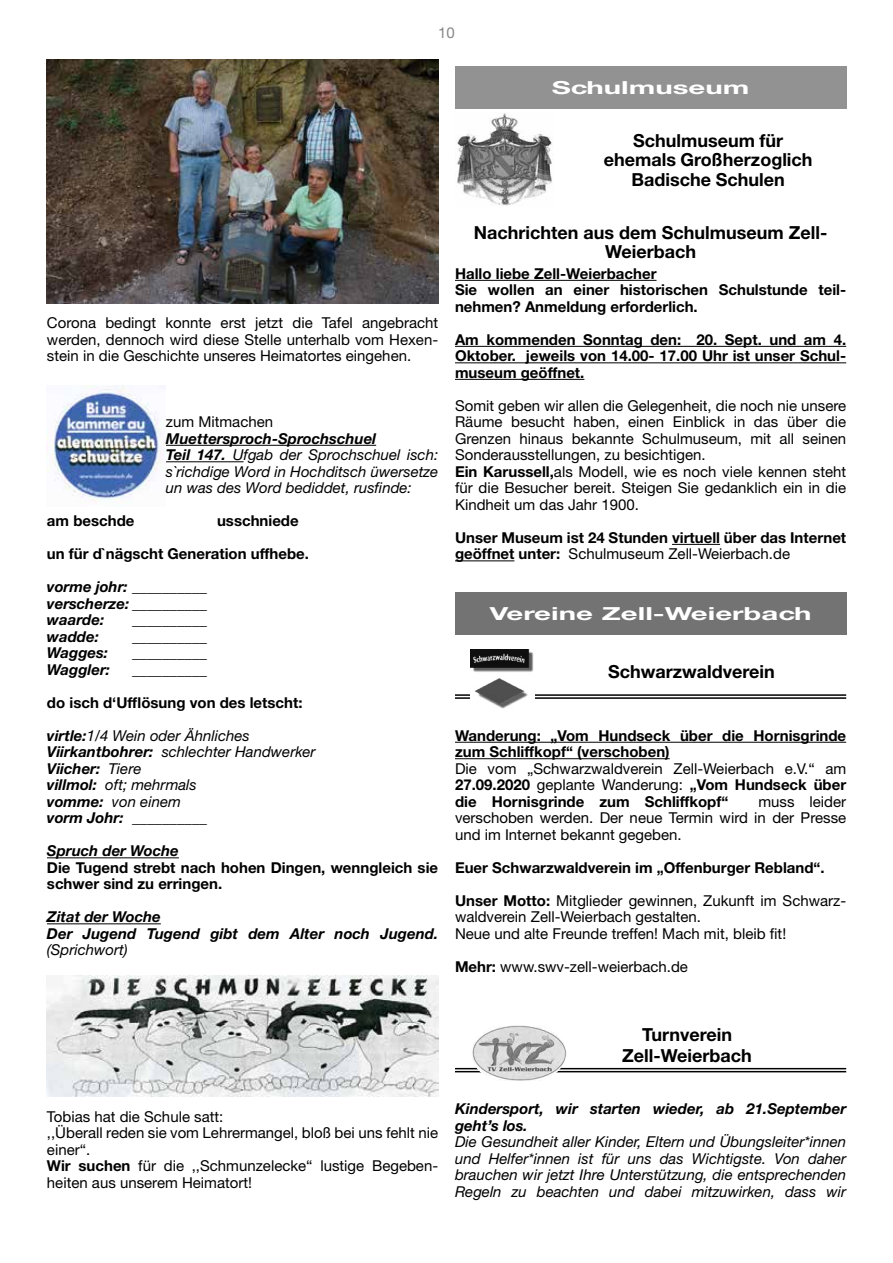
<style>
.page{position:relative;width:893px;height:1263px;background:#fff}
.page>*{position:absolute;margin:0;border:0;box-sizing:border-box;transform-origin:0 0}
.t1{font:700 18px/19.5px "Helvetica Neue";color:#000;text-align:center}
.t2{font:700 18px/19.5px "Helvetica Neue LT Std";color:#000;text-align:center}
.t3{font:700 18px "Helvetica Neue CE";color:#fff;scale:1.63 1}
.t4{font:15px/16.5px "Helvetica Neue LT Std";color:#000;text-align:justify}
.t5{font:700 15px/16.5px "Helvetica Neue LT Std";color:#000}
.t6{font:italic 15px/16.5px "Helvetica Neue LT Std";color:#000}
.t7{font:italic 700 15px/16.5px "Helvetica Neue LT Std";color:#000}
.t8{font:15px "Helvetica Neue LT Std";color:#878787}
.s1{font-weight:700}
.s2{font-weight:400}
</style>
<div class="page">
<hr style="left:166px;top:445px;width:210px;height:1px;background:#000">
<hr style="left:166px;top:461px;width:78px;height:1px;background:#000">
<hr style="left:47px;top:857px;width:132px;height:1px;background:#000">
<hr style="left:47px;top:923px;width:114px;height:1px;background:#000">
<img style="left:47px;top:59px;width:391px;height:244px">
<img style="left:47px;top:386px;width:119px;height:117px">
<img style="left:47px;top:976px;width:391px;height:120px">
<hr style="left:455px;top:280px;width:201px;height:1px;background:#000">
<hr style="left:455px;top:346px;width:391px;height:1px;background:#000">
<hr style="left:455px;top:362px;width:391px;height:1px;background:#000">
<hr style="left:455px;top:379px;width:129px;height:1px;background:#000">
<hr style="left:672px;top:544px;width:48px;height:1px;background:#000">
<hr style="left:455px;top:560px;width:59px;height:1px;background:#000">
<hr style="left:455px;top:742px;width:391px;height:1px;background:#000">
<hr style="left:455px;top:758px;width:215px;height:1px;background:#000">
<div style="left:455px;top:66px;width:391px;height:42px;background:#929292"></div>
<img style="left:457px;top:113px;width:95px;height:93px">
<div style="left:455px;top:592px;width:391px;height:43px;background:#737373"></div>
<hr style="left:455px;top:694px;width:391px;height:2px;background:#000">
<hr style="left:455px;top:697px;width:391px;height:2px;background:#000">
<svg style="left:470px;top:649px;width:60px;height:1px"></svg>
<img style="left:470px;top:650px;width:64px;height:59px">
<hr style="left:455px;top:1068px;width:391px;height:1px;background:#000">
<hr style="left:455px;top:1071px;width:391px;height:1px;background:#000">
<img style="left:471px;top:1025px;width:95px;height:56px">
<p class="t8" style="left:438px;top:24px;width:18px">10</p>
<p class="t4" style="left:47px;top:314px;width:393px">Corona bedingt konnte erst jetzt die Tafel angebracht werden, dennoch wird diese Stelle unterhalb vom Hexen&shy;stein in die Geschichte unseres Heimatortes eingehen.</p>
<p class="t4" style="left:166px;top:413px;width:109px">zum Mitmachen</p>
<p class="t6" style="left:166px;top:430px;width:274px"><span class="s1">Muettersproch-Sprochschuel<br>Teil 147.</span> Ufgab der Sprochschuel isch: s`richdige Word in Hochditsch üwersetze un was des Word bediddet, rusfinde:</p>
<p class="t5" style="left:47px;top:512px;width:89px">am beschde</p>
<p class="t5" style="left:217px;top:512px;width:83px">usschniede</p>
<p class="t5" style="left:47px;top:545px;width:263px">un für d`nägscht Generation uffhebe.</p>
<p class="t7" style="left:47px;top:578px;width:162px;text-align:justify">vorme johr: __________ verscherze: __________ waarde:</p>
<p class="t7" style="left:132px;top:611px;width:77px">__________</p>
<p class="t7" style="left:47px;top:628px;width:53px">wadde:</p>
<p class="t7" style="left:132px;top:628px;width:76px">__________</p>
<p class="t7" style="left:47px;top:644px;width:63px">Wagges:</p>
<p class="t7" style="left:132px;top:644px;width:76px">__________</p>
<p class="t7" style="left:47px;top:661px;width:65px">Waggler:</p>
<p class="t7" style="left:132px;top:661px;width:77px">__________</p>
<p class="t5" style="left:47px;top:694px;width:257px">do isch d‘Ufflösung von des letscht:</p>
<p class="t6" style="left:47px;top:727px;width:270px"><span class="s1">virtle:</span>1/4 Wein oder Ähnliches<br><span class="s1">Viirkantbohrer:</span> schlechter Handwerker<br><span class="s1">Viicher:</span> Tiere<br><span class="s1">villmol:</span> oft; mehrmals<br><span class="s1">vomme:</span> von einem<br><span class="s1">vorm Johr: __________</span></p>
<p class="t7" style="left:47px;top:842px;width:133px">Spruch der Woche</p>
<p class="t5" style="left:47px;top:859px;width:393px">Die Tugend strebt nach hohen Dingen, wenngleich sie schwer sind zu erringen.</p>
<p class="t7" style="left:47px;top:908px;width:393px">Zitat der Woche<br>Der Jugend Tugend gibt dem Alter noch Jugend.</p>
<p class="t6" style="left:47px;top:941px;width:82px">(Sprichwort)</p>
<p class="t3" style="left:552px;top:77px;width:123px">Schulmuseum</p>
<p class="t1" style="left:604px;top:130px;width:210px">Schulmuseum für ehemals Großherzoglich<br>Badische Schulen</p>
<p class="t2" style="left:474px;top:222px;width:355px">Nachrichten aus dem Schulmuseum Zell-<br>Weierbach</p>
<p class="t5" style="left:455px;top:265px;width:393px">Hallo liebe Zell-Weierbacher<br>Sie wollen an einer historischen Schulstunde teil&shy;nehmen? Anmeldung erforderlich.</p>
<p class="t5" style="left:455px;top:331px;width:393px;text-align:justify">Am kommenden Sonntag den: 20. Sept. und am 4.<br>Oktober. jeweils von 14.00- 17.00 Uhr ist unser Schul&shy;museum geöffnet.</p>
<p class="t4" style="left:455px;top:397px;width:393px;text-align:left">Somit geben wir allen die Gelegenheit, die noch nie unsere Räume besucht haben, einen Einblick in das über die Grenzen hinaus bekannte Schulmuseum, mit all seinen Sonderausstellungen, zu besichtigen.<br><span class="s1">Ein Karussell,</span>als Modell, wie es noch viele kennen steht für die Besucher bereit. Steigen Sie gedanklich ein in die Kindheit um das Jahr 1900.</p>
<p class="t5" style="left:455px;top:529px;width:393px">Unser Museum ist 24 Stunden virtuell über das Internet geöffnet unter: <span class="s2">Schulmuseum Zell-Weierbach.de</span></p>
<p class="t3" style="left:490px;top:603px;width:199px">Vereine Zell-Weierbach</p>
<p class="t1" style="left:608px;top:662px;width:168px">Schwarzwaldverein</p>
<p class="t5" style="left:455px;top:727px;width:393px">Wanderung: „Vom Hundseck über die Hornisgrinde zum Schliffkopf“ (verschoben)</p>
<p class="t4" style="left:455px;top:760px;width:393px">Die vom „Schwarzwaldverein Zell-Weierbach e.V.“ am <span class="s1">27.09.2020</span> geplante Wanderung: <span class="s1">„Vom Hundseck über die Hornisgrinde zum Schliffkopf“</span></p>
<p class="t4" style="left:455px;top:793px;width:393px;text-indent:303px">muss leider verschoben werden. Der neue Termin wird in der Presse und im Internet bekannt gegeben.</p>
<p class="t5" style="left:455px;top:859px;width:371px">Euer Schwarzwaldverein im „Offenburger Rebland“.</p>
<p class="t4" style="left:455px;top:892px;width:393px;text-align:left"><span class="s1">Unser Motto:</span> Mitglieder gewinnen, Zukunft im Schwarz&shy;waldverein Zell-Weierbach gestalten.<br>Neue und alte Freunde treffen! Mach mit, bleib fit!</p>
<p class="t4" style="left:455px;top:958px;width:234px"><span class="s1">Mehr:</span> www.swv-zell-weierbach.de</p>
<p class="t4" style="left:47px;top:1108px;width:393px;text-align:left">Tobias hat die Schule satt:<br>,,Überall reden sie vom Lehrermangel, bloß bei uns fehlt nie einer“.<br><span class="s1">Wir suchen</span> für die ,,Schmunzelecke“ lustige Begeben&shy;heiten aus unserem Heimatort!</p>
<p class="t1" style="left:622px;top:1024px;width:131px;line-height:21px">Turnverein<br>Zell-Weierbach</p>
<p class="t7" style="left:455px;top:1100px;width:393px">Kindersport, wir starten wieder, ab 21.September geht’s los.</p>
<p class="t6" style="left:455px;top:1133px;width:393px;text-align:justify">Die Gesundheit aller Kinder, Eltern und Übungsleiter*innen und Helfer*innen ist für uns das Wichtigste. Von daher brauchen wir jetzt Ihre Unterstützung, die entsprechenden Regeln zu beachten und dabei mitzuwirken, dass wir</p>
</div>
